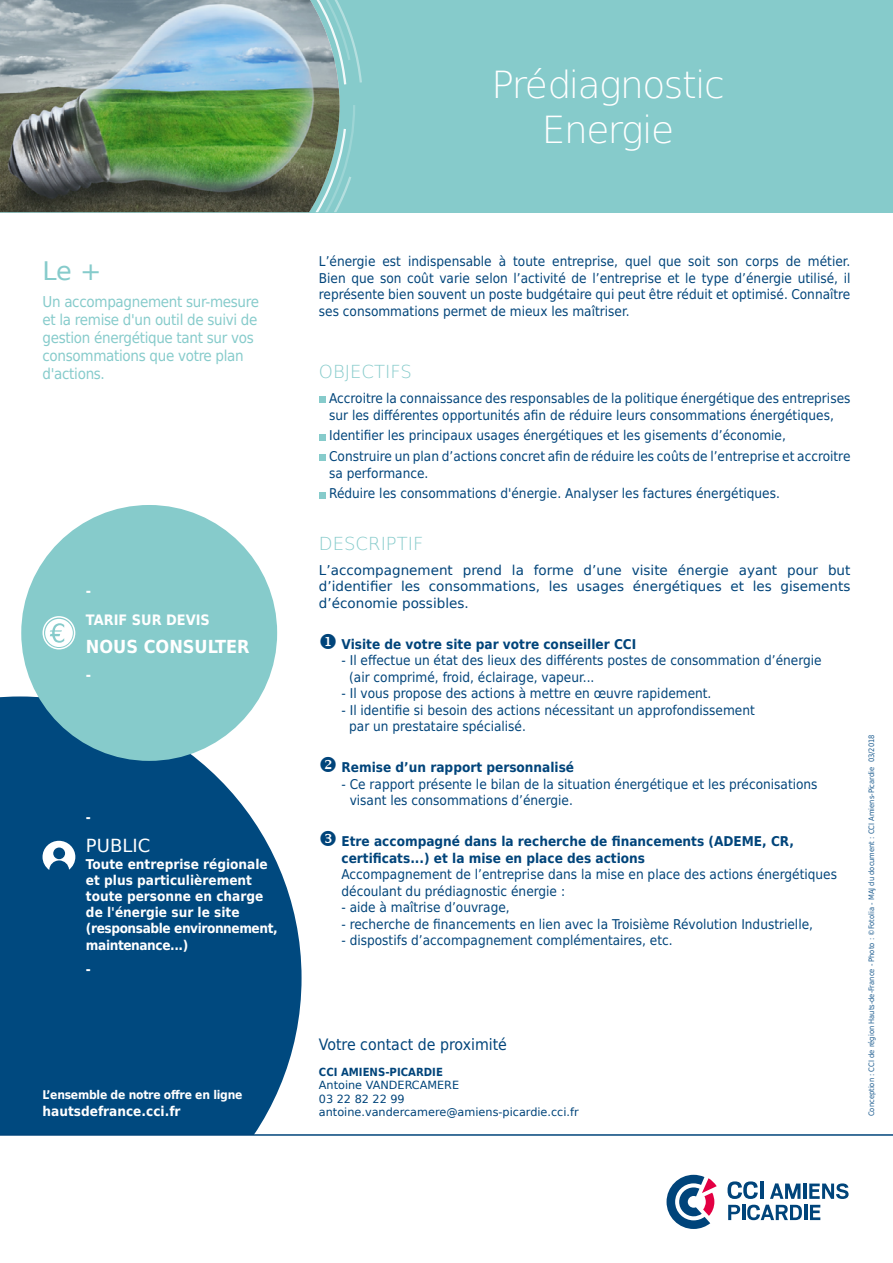
<style>
.page{position:relative;width:893px;height:1263px;background:#fff}
.page>*{position:absolute;margin:0;border:0;box-sizing:border-box;transform-origin:0 0}
.t1{font:200 37.5px/45px "DejaVu Sans";letter-spacing:-.04em;color:#fff;text-align:center}
.t2{font:25.5px "DejaVu Sans";color:#86cbcb}
.t3{font:200 18px "DejaVu Sans";color:#86cbcb}
.t4{font:700 18px "DejaVu Sans Condensed";color:#fff}
.t5{font:18px "DejaVu Sans";color:#fff}
.t6{font:15.75px "DejaVu Sans Condensed";color:#00447a}
.t7{font:15px/18px "DejaVu Sans Condensed";letter-spacing:-.02em;color:#86cbcb}
.t8{font:700 14.4px/29px "DejaVu Sans Condensed";color:#fff}
.t9{font:13.5px/16.5px "DejaVu Sans Condensed";color:#00447a}
.t10{font:700 13.5px/16.5px "DejaVu Sans Condensed";color:#00447a}
.t11{font:700 13.5px/16.2px "DejaVu Sans Condensed";color:#fff}
.t12{font:13.5px/16.5px "DejaVu Sans";color:#00447a;text-align:justify}
.t13{font:700 12px "DejaVu Sans Condensed";letter-spacing:-.02em;color:#fff}
.t14{font:11.25px/13.5px "DejaVu Sans";color:#00447a}
.t15{font:700 11.25px "DejaVu Sans Condensed";color:#00447a}
.t16{font:7.5px "DejaVu Sans Condensed";color:#1e5d90}
</style>
<div class="page">
<svg style="left:0;top:696px;width:302px;height:438px;background:#1c5d8d"></svg>
<div style="left:21px;top:505px;width:256px;height:256px;background:#86cbcb;border-radius:50%"></div>
<svg style="left:43px;top:841px;width:32px;height:29px"></svg>
<hr style="left:0;top:1134px;width:893px;height:1px;background:#00447a">
<svg style="left:45px;top:619px;width:28px;height:28px"></svg>
<div style="left:43px;top:616px;width:32px;height:33px;border:2px solid #fff;border-radius:50%"></div>
<svg style="left:319px;top:397px;width:6px;height:6px"></svg>
<svg style="left:319px;top:434px;width:6px;height:6px"></svg>
<svg style="left:319px;top:455px;width:6px;height:6px"></svg>
<svg style="left:319px;top:492px;width:6px;height:6px"></svg>
<div style="left:0;top:0;width:893px;height:212px;background:#86cbcb"></div>
<img style="left:0;top:0;width:315px;height:212px">
<svg style="left:315px;top:0;width:47px;height:212px"></svg>
<svg style="left:727px;top:1181px;width:31px;height:18px"></svg>
<hr style="left:760px;top:1181px;width:3px;height:18px;background:#00447a">
<svg style="left:770px;top:1183px;width:30px;height:16px"></svg>
<hr style="left:803px;top:1183px;width:3px;height:16px;background:#00447a">
<svg style="left:809px;top:1183px;width:40px;height:16px"></svg>
<svg style="left:728px;top:1205px;width:12px;height:15px"></svg>
<hr style="left:742px;top:1205px;width:3px;height:15px;background:#00447a">
<svg style="left:747px;top:1205px;width:55px;height:15px"></svg>
<hr style="left:804px;top:1205px;width:3px;height:15px;background:#00447a">
<svg style="left:810px;top:1205px;width:10px;height:15px"></svg>
<svg style="left:666px;top:1175px;width:51px;height:54px"></svg>
<h2 class="t2" style="left:43px;top:250px;width:60px">Le +</h2>
<p class="t7" style="left:43px;top:292px;width:218px">Un accompagnement sur-mesure et la remise d'un outil de suivi de gestion énergétique tant sur vos consommations que votre plan d'actions.</p>
<p class="t8" style="left:86px;top:576px;width:125px">-<br>TARIF SUR DEVIS</p>
<h3 class="t4" style="left:86px;top:632px;width:165px">NOUS CONSULTER</h3>
<p class="t8" style="left:86px;top:660px;width:7px">-</p>
<p class="t11" style="left:86px;top:809px;width:7px">-</p>
<h3 class="t5" style="left:86px;top:831px;width:66px">PUBLIC</h3>
<p class="t11" style="left:86px;top:855px;width:193px">Toute entreprise régionale et plus particulièrement toute personne en charge de l'énergie sur le site (responsable environnement, maintenance...)</p>
<p class="t11" style="left:86px;top:961px;width:7px">-</p>
<p class="t13" style="left:43px;top:1085px;width:202px">L’ensemble de notre offre en ligne</p>
<p class="t11" style="left:43px;top:1102px;width:140px">hautsdefrance.cci.fr</p>
<h1 class="t1" style="left:491px;top:60px;width:235px">Prédiagnostic<br>Energie</h1>
<p class="t9" style="left:319px;top:253px;width:533px;text-align:justify">L’énergie est indispensable à toute entreprise, quel que soit son corps de métier.<br>Bien que son coût varie selon l’activité de l’entreprise et le type d’énergie utilisé, il représente bien souvent un poste budgétaire qui peut être réduit et optimisé. Connaître ses consommations permet de mieux les maîtriser.</p>
<h3 class="t3" style="left:319px;top:358px;width:94px">OBJECTIFS</h3>
<p class="t9" style="left:329px;top:390px;width:523px">Accroitre la connaissance des responsables de la politique énergétique des entreprises sur les différentes opportunités afin de réduire leurs consommations énergétiques,</p>
<p class="t9" style="left:329px;top:425px;width:523px;line-height:20.7px">Identifier les principaux usages énergétiques et les gisements d’économie,<br>Construire un plan d’actions concret afin de réduire les coûts de l’entreprise et accroitre</p>
<p class="t9" style="left:329px;top:462px;width:452px;line-height:20.7px">sa performance.<br>Réduire les consommations d'énergie. Analyser les factures énergétiques.</p>
<h3 class="t3" style="left:319px;top:530px;width:106px">DESCRIPTIF</h3>
<p class="t12" style="left:319px;top:561px;width:533px">L’accompagnement prend la forme d’une visite énergie ayant pour but d’identifier les consommations, les usages énergétiques et les gisements d’économie possibles.</p>
<p class="t10" style="left:319px;top:635px;width:319px">◆ Visite de votre site par votre conseiller CCI</p>
<p class="t9" style="left:349px;top:652px;width:474px;text-indent:-8px">- Il effectue un état des lieux des différents postes de consommation d’énergie (air comprimé, froid, éclairage, vapeur...</p>
<p class="t9" style="left:341px;top:685px;width:371px">- Il vous propose des actions à mettre en œuvre rapidement.</p>
<p class="t9" style="left:349px;top:701px;width:407px;text-indent:-8px">- Il identifie si besoin des actions nécessitant un approfondissement par un prestataire spécialisé.</p>
<p class="t10" style="left:319px;top:759px;width:257px">❖ Remise d’un rapport personnalisé</p>
<p class="t9" style="left:350px;top:775px;width:469px;text-indent:-8px">- Ce rapport présente le bilan de la situation énergétique et les préconisations visant les consommations d’énergie.</p>
<p class="t10" style="left:341px;top:833px;width:454px">Etre accompagné dans la recherche de financements (ADEME, CR, certificats...) et la mise en place des actions</p>
<p class="t9" style="left:341px;top:866px;width:497px">Accompagnement de l’entreprise dans la mise en place des actions énergétiques découlant du prédiagnostic énergie :</p>
<p class="t9" style="left:341px;top:899px;width:170px">- aide à maîtrise d’ouvrage,</p>
<p class="t9" style="left:341px;top:915px;width:473px">- recherche de financements en lien avec la Troisième Révolution Industrielle,</p>
<p class="t9" style="left:341px;top:932px;width:333px">- dispostifs d’accompagnement complémentaires, etc.</p>
<p class="t6" style="left:319px;top:1031px;width:190px">Votre contact de proximité</p>
<p class="t15" style="left:319px;top:1062px;width:125px">CCI AMIENS-PICARDIE</p>
<p class="t14" style="left:319px;top:1078px;width:261px">Antoine VANDERCAMERE<br>03 22 82 22 99 antoine.vandercamere@amiens-picardie.cci.fr</p>
<p class="t16" style="left:865px;top:1116px;width:383px;rotate:-90deg">Conception : CCI de région Hauts-de-France - Photo : ©Fotolia - MAJ du document : CCI Amiens-Picardie 03/2018</p>
</div>
